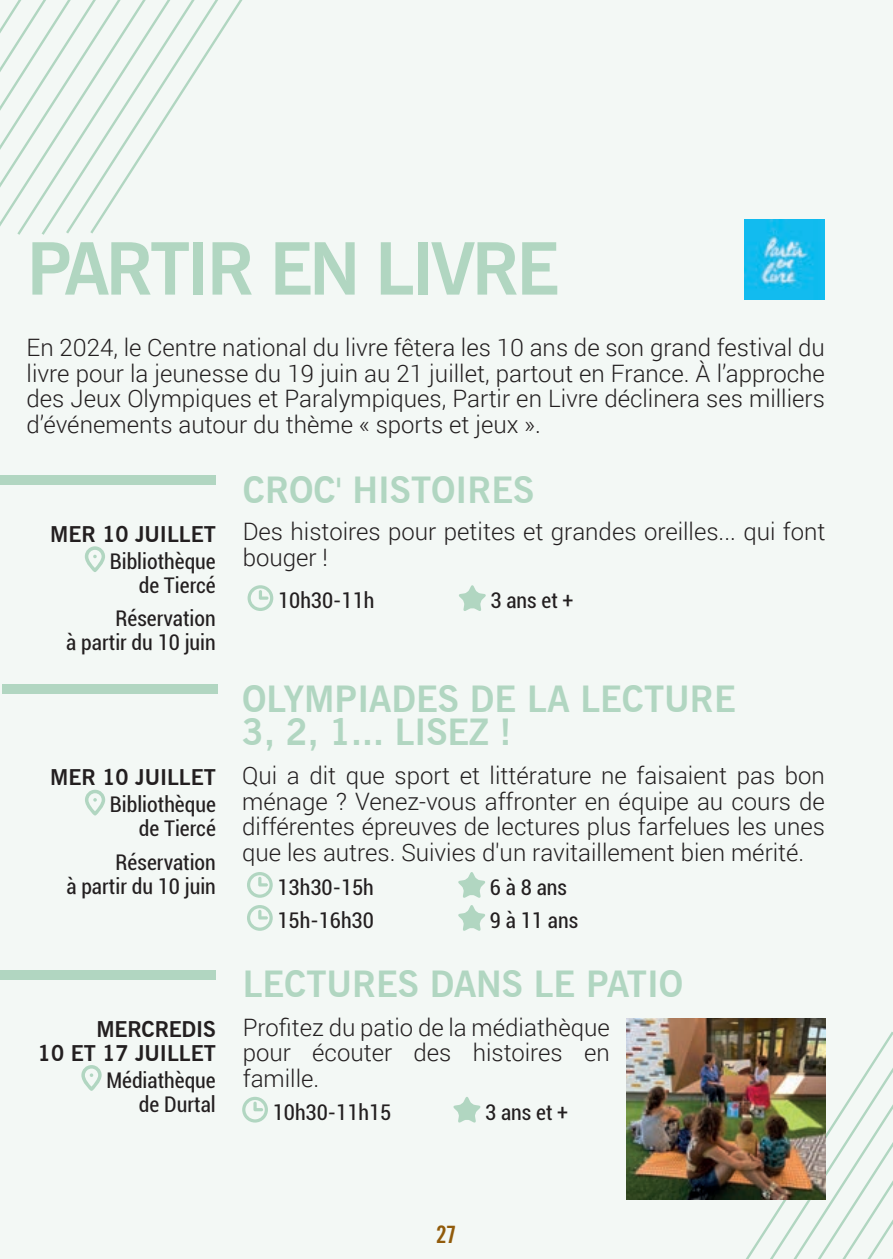
<style>
.page{position:relative;width:893px;height:1259px;background:#fff}
.page>*{position:absolute;margin:0;border:0;box-sizing:border-box;transform-origin:0 0}
.t1{font:700 72px "News Gothic BT";letter-spacing:-.05em;color:#b1d6c1}
.t2{font:700 36px/33px "News Gothic BT";color:#b1d6c1}
.t3{font:300 24px/25.5px "Roboto";color:#231f20;text-align:justify}
.t4{font:700 condensed 24px "News Gothic BT";color:#915b0b}
.t5{font:condensed 21.6px/24px "Roboto";color:#231f20;text-align:right}
.t6{font:700 21.6px/24px "News Gothic BT";color:#231f20;text-align:right}
</style>
<div class="page">
<div style="left:1px;top:0;width:892px;height:1259px;background:#f3f8f5"></div>
<div style="left:1px;top:475px;width:215px;height:9px;background:#b1d6c1"></div>
<svg style="left:85px;top:546px;width:20px;height:26px"></svg>
<div style="left:2px;top:684px;width:215px;height:10px;background:#b1d6c1"></div>
<svg style="left:85px;top:789px;width:20px;height:26px"></svg>
<svg style="left:247px;top:872px;width:26px;height:25px"></svg>
<svg style="left:458px;top:872px;width:27px;height:26px"></svg>
<svg style="left:247px;top:905px;width:26px;height:25px"></svg>
<svg style="left:458px;top:905px;width:27px;height:26px"></svg>
<div style="left:1px;top:970px;width:215px;height:9px;background:#b1d6c1"></div>
<svg style="left:81px;top:1065px;width:21px;height:25px"></svg>
<img style="left:744px;top:219px;width:81px;height:80px">
<svg style="left:0;top:0;width:243px;height:237px"></svg>
<svg style="left:746px;top:1027px;width:147px;height:232px"></svg>
<svg style="left:248px;top:585px;width:25px;height:26px"></svg>
<svg style="left:459px;top:585px;width:27px;height:26px"></svg>
<svg style="left:242px;top:1096px;width:26px;height:26px"></svg>
<svg style="left:453px;top:1097px;width:28px;height:26px"></svg>
<img style="left:627px;top:1018px;width:198px;height:182px">
<h1 class="t1" style="left:27px;top:225px;width:534px">PARTIR EN LIVRE</h1>
<p class="t3" style="left:27px;top:334px;width:800px">En 2024, le Centre national du livre fêtera les 10 ans de son grand festival du livre pour la jeunesse du 19 juin au 21 juillet, partout en France. À l’approche des Jeux Olympiques et Paralympiques, Partir en Livre déclinera ses milliers d’événements autour du thème « sports et jeux ».</p>
<p class="t6" style="left:50px;top:522px;width:167px">MER 10 JUILLET</p>
<p class="t5" style="left:110px;top:548px;width:107px">Bibliothèque de Tiercé</p>
<p class="t5" style="left:66px;top:605px;width:151px">Réservation<br>à partir du 10 juin</p>
<p class="t6" style="left:50px;top:765px;width:167px">MER 10 JUILLET</p>
<p class="t5" style="left:110px;top:792px;width:107px">Bibliothèque de Tiercé</p>
<p class="t5" style="left:66px;top:849px;width:151px">Réservation<br>à partir du 10 juin</p>
<p class="t6" style="left:38px;top:1017px;width:179px">MERCREDIS<br>10 ET 17 JUILLET</p>
<p class="t5" style="left:106px;top:1067px;width:111px">Médiathèque de Durtal</p>
<h2 class="t2" style="left:243px;top:473px;width:293px">CROC' HISTOIRES</h2>
<p class="t3" style="left:243px;top:518px;width:584px">Des histoires pour petites et grandes oreilles... qui font bouger !</p>
<p class="t5" style="left:278px;top:587px;width:98px">10h30-11h</p>
<p class="t5" style="left:491px;top:587px;width:84px">3 ans et +</p>
<h2 class="t2" style="left:242px;top:682px;width:495px">OLYMPIADES DE LA LECTURE<br>3, 2, 1... LISEZ !</h2>
<p class="t3" style="left:242px;top:762px;width:584px">Qui a dit que sport et littérature ne faisaient pas bon ménage ? Venez-vous affronter en équipe au cours de différentes épreuves de lectures plus farfelues les unes que les autres. Suivies d'un ravitaillement bien mérité.</p>
<p class="t5" style="left:277px;top:874px;width:98px">13h30-15h</p>
<p class="t5" style="left:490px;top:874px;width:79px">6 à 8 ans</p>
<p class="t5" style="left:277px;top:907px;width:98px">15h-16h30</p>
<p class="t5" style="left:490px;top:907px;width:90px">9 à 11 ans</p>
<h2 class="t2" style="left:243px;top:967px;width:442px">LECTURES DANS LE PATIO</h2>
<p class="t3" style="left:243px;top:1013px;width:368px">Profitez du patio de la médiathèque pour écouter des histoires en famille.</p>
<p class="t5" style="left:273px;top:1099px;width:120px">10h30-11h15</p>
<p class="t5" style="left:485px;top:1099px;width:84px">3 ans et +</p>
<p class="t4" style="left:436px;top:1220px;width:22px">27</p>
</div>
